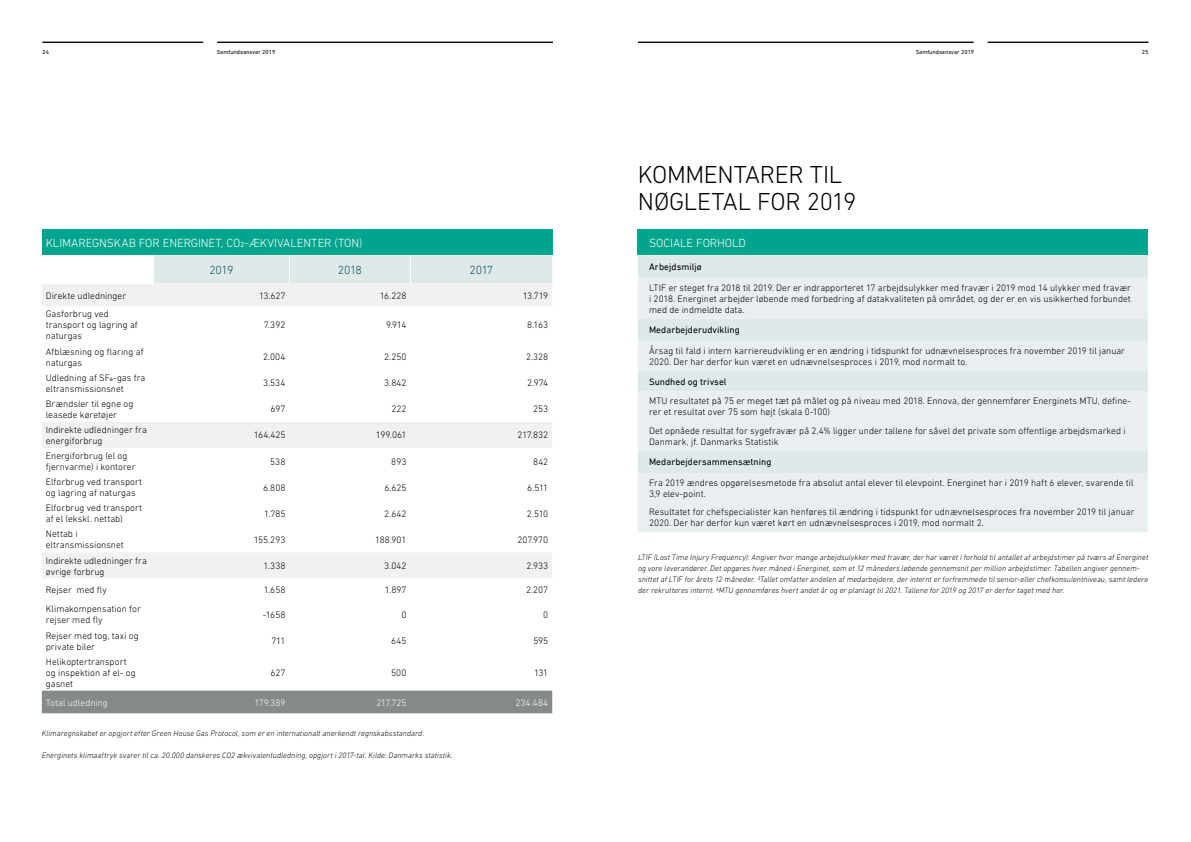
<style>
.page{position:relative;width:1191px;height:842px;background:#fff}
.page>*{position:absolute;margin:0;border:0;box-sizing:border-box;transform-origin:0 0}
.t1{font:300 25px/27.5px "DIN Next LT Pro";letter-spacing:-.015em;color:#000}
.t2{font:300 12px "DIN Next LT Pro";letter-spacing:-.005em;color:#fff}
.t3{font:300 12px "DIN Next LT Pro";letter-spacing:-.035em;color:#0a515d}
.t4{font:300 9.5px/11px "DIN Next LT Pro";letter-spacing:.005em;color:#000}
.t5{font:9.5px "DIN Next LT Pro";letter-spacing:.005em;color:#000}
.t6{font:300 9.5px "DIN Next LT Pro";color:#fff}
.t7{font:italic 300 8px/11px "DIN Next LT Pro";letter-spacing:.005em;color:#000}
.t8{font:6px "DIN Next LT Pro";color:#000}
</style>
<div class="page">
<hr style="left:987px;top:42px;width:161px;height:1px;background:#020203">
<hr style="left:43px;top:42px;width:160px;height:1px;background:#020203">
<hr style="left:638px;top:42px;width:335px;height:1px;background:#020203">
<hr style="left:217px;top:42px;width:336px;height:1px;background:#020203">
<div style="left:637px;top:230px;width:511px;height:25px;background:#00a58d"></div>
<div style="left:638px;top:255px;width:510px;height:23px;background:#e0e9ea"></div>
<svg style="left:638px;top:278px;width:510px;height:254px;background:#e6edee"></svg>
<div style="left:42px;top:230px;width:510px;height:25px;background:#00a58d"></div>
<svg style="left:42px;top:284px;width:510px;height:294px"></svg>
<div style="left:42px;top:691px;width:510px;height:22px;background:#868a8a"></div>
<div style="left:154px;top:255px;width:398px;height:29px;background:#e0e9ea"></div>
<p class="t8" style="left:43px;top:49px;width:8px">24</p>
<p class="t8" style="left:217px;top:49px;width:60px">Samfundsansvar 2019</p>
<p class="t8" style="left:915px;top:49px;width:60px">Samfundsansvar 2019</p>
<p class="t8" style="left:1142px;top:49px;width:8px">25</p>
<p class="t2" style="left:46px;top:236px;width:318px">KLIMAREGNSKAB FOR ENERGINET, CO2-ÆKVIVALENTER (TON)</p>
<p class="t3" style="left:209px;top:263px;width:25px">2019</p>
<p class="t3" style="left:338px;top:263px;width:25px">2018</p>
<p class="t3" style="left:469px;top:263px;width:25px">2017</p>
<p class="t4" style="left:46px;top:290px;width:82px">Direkte udledninger</p>
<p class="t4" style="left:259px;top:290px;width:28px">13.627</p>
<p class="t4" style="left:380px;top:290px;width:28px">16.228</p>
<p class="t4" style="left:522px;top:290px;width:27px">13.719</p>
<p class="t4" style="left:46px;top:309px;width:94px">Gasforbrug ved transport og lagring af naturgas</p>
<p class="t4" style="left:264px;top:320px;width:23px">7.392</p>
<p class="t4" style="left:386px;top:320px;width:22px">9.914</p>
<p class="t4" style="left:527px;top:320px;width:23px">8.163</p>
<p class="t4" style="left:46px;top:346px;width:99px">Afblæsning og flaring af naturgas</p>
<p class="t4" style="left:263px;top:351px;width:24px">2.004</p>
<p class="t4" style="left:384px;top:351px;width:24px">2.250</p>
<p class="t4" style="left:526px;top:351px;width:24px">2.328</p>
<p class="t4" style="left:46px;top:372px;width:101px">Udledning af SF6-gas fra eltransmissionsnet</p>
<p class="t4" style="left:263px;top:377px;width:24px">3.534</p>
<p class="t4" style="left:384px;top:377px;width:24px">3.842</p>
<p class="t4" style="left:527px;top:377px;width:23px">2.974</p>
<p class="t4" style="left:46px;top:398px;width:89px">Brændsler til egne og leasede køretøjer</p>
<p class="t4" style="left:271px;top:403px;width:16px">697</p>
<p class="t4" style="left:391px;top:403px;width:17px">222</p>
<p class="t4" style="left:533px;top:403px;width:17px">253</p>
<p class="t4" style="left:46px;top:424px;width:103px">Indirekte udledninger fra energiforbrug</p>
<p class="t4" style="left:254px;top:430px;width:33px">164.425</p>
<p class="t4" style="left:376px;top:430px;width:32px">199.061</p>
<p class="t4" style="left:517px;top:430px;width:32px">217.832</p>
<p class="t4" style="left:46px;top:450px;width:91px">Energiforbrug (el og fjernvarme) i kontorer</p>
<p class="t4" style="left:270px;top:456px;width:17px">538</p>
<p class="t4" style="left:391px;top:456px;width:17px">893</p>
<p class="t4" style="left:533px;top:456px;width:17px">842</p>
<p class="t4" style="left:46px;top:476px;width:98px">Elforbrug ved transport og lagring af naturgas</p>
<p class="t4" style="left:263px;top:482px;width:24px">6.808</p>
<p class="t4" style="left:384px;top:482px;width:24px">6.625</p>
<p class="t4" style="left:527px;top:482px;width:23px">6.511</p>
<p class="t4" style="left:46px;top:502px;width:98px">Elforbrug ved transport af el (ekskl. nettab)</p>
<p class="t4" style="left:264px;top:508px;width:23px">1.785</p>
<p class="t4" style="left:384px;top:508px;width:24px">2.642</p>
<p class="t4" style="left:527px;top:508px;width:23px">2.510</p>
<p class="t4" style="left:46px;top:529px;width:80px">Nettab i eltransmissionsnet</p>
<p class="t4" style="left:254px;top:534px;width:33px">155.293</p>
<p class="t4" style="left:375px;top:534px;width:33px">188.901</p>
<p class="t4" style="left:517px;top:534px;width:32px">207.970</p>
<p class="t4" style="left:46px;top:555px;width:103px">Indirekte udledninger fra øvrige forbrug</p>
<p class="t4" style="left:263px;top:560px;width:23px">1.338</p>
<p class="t4" style="left:384px;top:560px;width:24px">3.042</p>
<p class="t4" style="left:526px;top:560px;width:23px">2.933</p>
<p class="t4" style="left:46px;top:585px;width:62px">Rejser med fly</p>
<p class="t4" style="left:264px;top:585px;width:23px">1.658</p>
<p class="t4" style="left:385px;top:585px;width:23px">1.897</p>
<p class="t4" style="left:526px;top:585px;width:24px">2.207</p>
<p class="t4" style="left:46px;top:603px;width:96px">Klimakompensation for rejser med fly</p>
<p class="t4" style="left:263px;top:609px;width:24px">-1658</p>
<p class="t4" style="left:401px;top:609px;width:7px">0</p>
<p class="t4" style="left:543px;top:609px;width:7px">0</p>
<p class="t4" style="left:46px;top:630px;width:94px">Rejser med tog, taxi og private biler</p>
<p class="t4" style="left:271px;top:635px;width:16px">711</p>
<p class="t4" style="left:391px;top:635px;width:17px">645</p>
<p class="t4" style="left:533px;top:635px;width:16px">595</p>
<p class="t4" style="left:46px;top:656px;width:91px">Helikoptertransport og inspektion af el- og gasnet</p>
<p class="t4" style="left:271px;top:667px;width:16px">627</p>
<p class="t4" style="left:391px;top:667px;width:17px">500</p>
<p class="t4" style="left:534px;top:667px;width:16px">131</p>
<p class="t6" style="left:46px;top:697px;width:63px">Total udledning</p>
<p class="t6" style="left:254px;top:697px;width:33px">179.389</p>
<p class="t6" style="left:376px;top:697px;width:32px">217.725</p>
<p class="t6" style="left:515px;top:697px;width:34px">234.484</p>
<p class="t7" style="left:42px;top:727px;width:384px">Klimaregnskabet er opgjort efter Green House Gas Protocol, som er en internationalt anerkendt regnskabsstandard.</p>
<p class="t7" style="left:42px;top:749px;width:412px">Energinets klimaaftryk svarer til ca. 20.000 danskeres CO2 ækvivalentudledning, opgjort i 2017-tal. Kilde: Danmarks statistik.</p>
<h1 class="t1" style="left:638px;top:160px;width:220px">KOMMENTARER TIL<br>NØGLETAL FOR 2019</h1>
<p class="t2" style="left:649px;top:236px;width:98px">SOCIALE FORHOLD</p>
<p class="t5" style="left:649px;top:261px;width:54px">Arbejdsmiljø</p>
<p class="t4" style="left:649px;top:282px;width:483px;text-align:justify">LTIF er steget fra 2018 til 2019. Der er indrapporteret 17 arbejdsulykker med fravær i 2019 mod 14 ulykker med fravær i 2018. Energinet arbejder løbende med forbedring af datakvaliteten på området, og der er en vis usikkerhed forbundet med de indmeldte data.</p>
<p class="t5" style="left:649px;top:324px;width:92px">Medarbejderudvikling</p>
<p class="t4" style="left:649px;top:345px;width:477px">Årsag til fald i intern karriereudvikling er en ændring i tidspunkt for udnævnelsesproces fra november 2019 til januar<br>2020. Der har derfor kun været en udnævnelsesproces i 2019, mod normalt to.</p>
<p class="t5" style="left:649px;top:376px;width:79px">Sundhed og trivsel</p>
<p class="t4" style="left:649px;top:395px;width:483px">MTU resultatet på 75 er meget tæt på målet og på niveau med 2018. Ennova, der gennemfører Energinets MTU, define&shy;rer et resultat over 75 som højt (skala 0-100)</p>
<p class="t4" style="left:649px;top:425px;width:478px">Det opnåede resultat for sygefravær på 2,4% ligger under tallene for såvel det private som offentlige arbejdsmarked i<br>Danmark, jf. Danmarks Statistik</p>
<p class="t5" style="left:649px;top:457px;width:124px">Medarbejdersammensætning</p>
<p class="t4" style="left:649px;top:477px;width:486px">Fra 2019 ændres opgørelsesmetode fra absolut antal elever til elevpoint. Energinet har i 2019 haft 6 elever, svarende til<br>3,9 elev-point.</p>
<p class="t4" style="left:649px;top:507px;width:487px">Resultatet for chefspecialister kan henføres til ændring i tidspunkt for udnævnelsesproces fra november 2019 til januar<br>2020. Der har derfor kun været kørt en udnævnelsesproces i 2019, mod normalt 2.</p>
<p class="t7" style="left:638px;top:551px;width:512px">LTIF (Lost Time Injury Frequency): Angiver hvor mange arbejdsulykker med fravær, der har været i forhold til antallet af arbejdstimer på tværs af Energinet og vore leverandører. Det opgøres hver måned i Energinet, som et 12 måneders løbende gennemsnit per million arbejdstimer. Tabellen angiver gennem&shy;snittet af LTIF for årets 12 måneder. 3Tallet omfatter andelen af medarbejdere, der internt er forfremmede til senior-eller chefkonsulentniveau, samt ledere der rekrutteres internt. 4MTU gennemføres hvert andet år og er planlagt til 2021. Tallene for 2019 og 2017 er derfor taget med her.</p>
</div>
